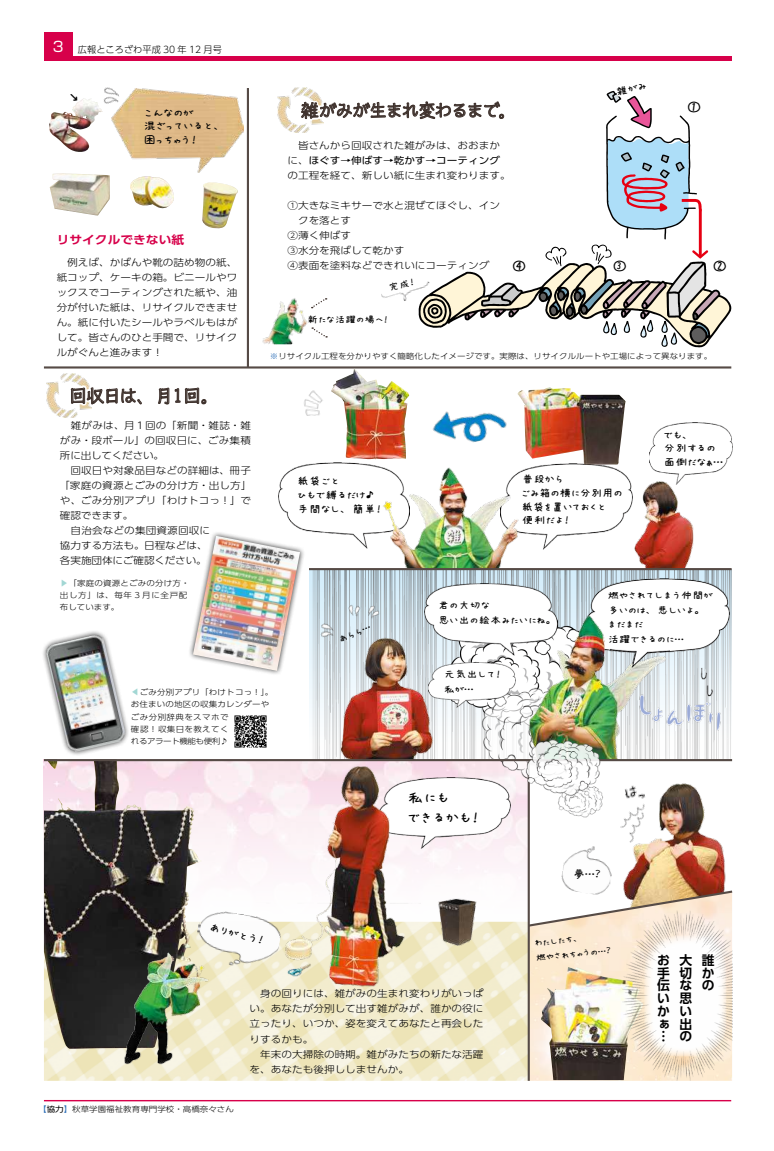
<style>
.page{position:relative;width:774px;height:1151px;background:#fff}
.page>*{position:absolute;margin:0;border:0;box-sizing:border-box;transform-origin:0 0}
.t1{font:18.4px "Talking Std";letter-spacing:-.1em;color:#3f322d}
.t2{font:14.7px/20px "AP Japanesefont";color:#000;scale:1.11 1}
.t3{font:14.2px "Shin Go Pro";color:#fff}
.t4{font:13.4px "AP Japanesefont";color:#000;scale:1.11 1}
.t5{font:700 12.8px/12.8px "UD Shin Go Pro De";color:#000;text-align:justify}
.t6{font:11.5px/13.5px "AP Japanesefont";color:#000;scale:1.11 1}
.t7{font:700 11.5px "UD Shin Go Pro De";color:#d7004a;scale:1.11 1}
.t8{font:10.8px/13.8px "AP Japanesefont";color:#000;scale:1.11 1}
.t9{font:10.8px/13.8px "AP Japanesefont";letter-spacing:-.055em;color:#000;scale:1.11 1}
.t10{font:10.2px/14.9px "AP Japanesefont";color:#000;scale:1.11 1}
.t11{font:300 9.6px/15px "UD Shin Go Pro";color:#000;scale:1.11 1}
.t12{font:9.6px "AP Japanesefont";color:#000;scale:1.11 1}
.t13{font:300 9.2px "UD Shin Go Pro";color:#000}
.t14{font:8.9px "AP Japanesefont";color:#000;scale:1.11 1}
.t15{font:300 7.7px/12.4px "UD Shin Go Pro";letter-spacing:.02em;color:#000;scale:1.11 1}
.t16{font:300 7.7px "UD Shin Go Pro";color:#000;scale:1.11 1}
.t17{font:300 7.7px "UD Shin Go Pro";color:#a2d7d4;scale:1.11 1}
.s1{color:#a2d7d4}
.s2{font-weight:400}
.s3{font-size:13.4px}
.s4{color:#3071b9}
.s5{font-weight:400;color:#3071b9}
</style>
<div class="page">
<hr style="left:44px;top:1100px;width:687px;height:1px;background:#d7004a">
<div style="left:44px;top:33px;width:28px;height:28px;background:#d7004a"></div>
<div style="left:49px;top:56px;width:682px;height:5px;background:#d7004a"></div>
<img style="left:623px;top:783px;width:103px;height:106px">
<img style="left:44px;top:761px;width:484px;height:320px">
<img style="left:561px;top:846px;width:51px;height:43px">
<img style="left:511px;top:570px;width:220px;height:189px">
<img style="left:311px;top:570px;width:196px;height:189px">
<img style="left:541px;top:967px;width:82px;height:113px">
<img style="left:623px;top:928px;width:109px;height:153px">
<img style="left:454px;top:592px;width:131px;height:148px">
<img style="left:476px;top:761px;width:132px;height:28px">
<hr style="left:247px;top:88px;width:2px;height:279px;background:#564b46">
<hr style="left:528px;top:761px;width:2px;height:320px;background:#564b46">
<hr style="left:44px;top:366px;width:687px;height:3px;background:#564b46">
<img style="left:649px;top:422px;width:83px;height:51px">
<img style="left:585px;top:578px;width:145px;height:90px">
<img style="left:520px;top:465px;width:102px;height:84px">
<img style="left:278px;top:462px;width:102px;height:86px">
<img style="left:420px;top:777px;width:90px;height:71px">
<img style="left:615px;top:472px;width:97px;height:96px">
<img style="left:476px;top:614px;width:195px;height:145px">
<img style="left:320px;top:621px;width:134px;height:138px">
<img style="left:257px;top:761px;width:163px;height:236px">
<img style="left:380px;top:466px;width:140px;height:102px">
<img style="left:44px;top:761px;width:158px;height:288px">
<img style="left:108px;top:941px;width:118px;height:128px">
<img style="left:558px;top:776px;width:47px;height:42px">
<img style="left:424px;top:583px;width:133px;height:72px">
<img style="left:428px;top:662px;width:88px;height:46px">
<img style="left:517px;top:387px;width:109px;height:78px">
<img style="left:331px;top:369px;width:78px;height:90px">
<img style="left:426px;top:870px;width:63px;height:86px">
<img style="left:432px;top:411px;width:75px;height:32px">
<img style="left:278px;top:88px;width:23px;height:45px">
<img style="left:46px;top:373px;width:46px;height:45px">
<div style="left:69px;top:385px;width:139px;height:21px;background:#fff"></div>
<svg style="left:71px;top:377px;width:71px;height:27px"></svg>
<svg style="left:158px;top:387px;width:11px;height:17px"></svg>
<svg style="left:175px;top:387px;width:32px;height:17px"></svg>
<img style="left:111px;top:88px;width:132px;height:84px">
<img style="left:202px;top:182px;width:36px;height:47px">
<div style="left:41px;top:630px;width:89px;height:126px;background:#000;opacity:.75"></div>
<img style="left:45px;top:633px;width:82px;height:120px">
<img style="left:234px;top:715px;width:33px;height:33px">
<hr style="left:309px;top:568px;width:423px;height:2px;background:#564b46">
<div style="left:188px;top:531px;width:117px;height:145px;background:#000;opacity:.75"></div>
<img style="left:193px;top:536px;width:107px;height:135px">
<hr style="left:44px;top:759px;width:688px;height:2px;background:#564b46">
<img style="left:524px;top:727px;width:79px;height:74px">
<svg style="left:526px;top:889px;width:207px;height:39px"></svg>
<img style="left:49px;top:98px;width:42px;height:54px">
<img style="left:94px;top:87px;width:30px;height:25px">
<img style="left:130px;top:176px;width:44px;height:33px">
<img style="left:50px;top:173px;width:60px;height:43px">
<img style="left:695px;top:666px;width:25px;height:5px">
<img style="left:639px;top:671px;width:82px;height:83px">
<img style="left:610px;top:649px;width:59px;height:19px">
<img style="left:620px;top:798px;width:38px;height:47px">
<img style="left:624px;top:783px;width:22px;height:21px">
<img style="left:304px;top:390px;width:19px;height:26px">
<img style="left:193px;top:908px;width:90px;height:64px">
<img style="left:314px;top:621px;width:23px;height:23px">
<img style="left:346px;top:600px;width:20px;height:19px">
<img style="left:367px;top:605px;width:15px;height:16px">
<img style="left:262px;top:298px;width:39px;height:47px">
<svg style="left:69px;top:98px;width:10px;height:4px"></svg>
<svg style="left:607px;top:947px;width:4px;height:6px"></svg>
<svg style="left:301px;top:87px;width:430px;height:261px"></svg>
<h3 class="t3" style="left:53px;top:35px;width:12px">3</h3>
<p class="t13" style="left:78px;top:42px;width:146px">広報ところざわ平成 30 年 12 月号</p>
<p class="t6" style="left:143px;top:106px;width:71px">こんなのが<br>混ざっていると、困っちゃう!</p>
<p class="t7" style="left:57px;top:230px;width:116px">リサイクルできない紙</p>
<p class="t11" style="left:57px;top:254px;width:164px;text-align:justify">　例えば、かばんや靴の詰め物の紙、紙コップ、ケーキの箱。ビニールやワックスでコーティングされた紙や、油分が付いた紙は、リサイクルできません。紙に付いたシールやラベルもはがして。皆さんのひと手間で、リサイクルがぐんと進みます!</p>
<h1 class="t1" style="left:69px;top:382px;width:106px">回収日は、月</h1>
<h1 class="t1" style="left:183px;top:382px;width:38px">回。</h1>
<h1 class="t1" style="left:169px;top:382px;width:20px">１</h1>
<p class="t11" style="left:59px;top:417px;width:175px">　雑がみは、月１回の「新聞・雑誌・雑がみ・段ボール」の回収日に、ごみ集積所に出してください。<br>　回収日や対象品目などの詳細は、冊子「家庭の資源とごみの分け方・出し方「や、ごみ分別アプリ「わけトコっ！」で確認できます。<br>　自治会などの集団資源回収に<br>協力する方法も。日程などは、<br>各実施団体にご確認ください。</p>
<p class="t15" style="left:60px;top:576px;width:118px"><span class="s1">▶</span>「家庭の資源とごみの分け方・出し方」は、毎年 3 月に全戸配布しています。</p>
<h1 class="t1" style="left:301px;top:96px;width:218px">雑がみが生まれ変わるまで。</h1>
<p class="t11" style="left:287px;top:137px;width:203px">　皆さんから回収された雑がみは、おおまかに、<span class="s2">ほぐす→伸ばす→乾かす→コーティング</span>の工程を経て、新しい紙に生まれ変わります。</p>
<p class="t11" style="left:287px;top:197px;width:193px">①大きなミキサーで水と混ぜてほぐし、イン</p>
<p class="t11" style="left:298px;top:213px;width:49px">クを落とす</p>
<p class="t11" style="left:287px;top:228px;width:59px">②薄く伸ばす</p>
<p class="t11" style="left:287px;top:243px;width:107px">③水分を飛ばして乾かす</p>
<p class="t11" style="left:287px;top:258px;width:183px">④表面を塗料などできれいにコーティング</p>
<h3 class="t4" style="left:512px;top:260px;width:15px">◯4</h3>
<p class="t12" style="left:308px;top:314px;width:74px">新たな活躍の場へ!</p>
<p class="t6" style="left:612px;top:260px;width:15px">3<span class="s3">◯</span></p>
<h3 class="t4" style="left:687px;top:101px;width:15px">◯1</h3>
<h3 class="t4" style="left:712px;top:260px;width:15px">◯2</h3>
<p class="t16" style="left:270px;top:350px;width:400px"><span class="s4">※</span>リサイクル工程を分かりやすく簡略化したイメージです。実際は、リサイクルルートや工場によって異なります。</p>
<p class="t8" style="left:297px;top:474px;width:40px">紙袋ごと</p>
<p class="t8" style="left:297px;top:488px;width:71px">ひもで縛るだけ♪</p>
<p class="t8" style="left:352px;top:502px;width:29px">簡単!</p>
<p class="t8" style="left:297px;top:502px;width:47px">手間なし、</p>
<p class="t12" style="left:338px;top:635px;width:34px;rotate:-22deg">あらら...</p>
<p class="t9" style="left:521px;top:472px;width:93px">普段から<br>ごみ箱の横に分別用の紙袋を置いておくと<br>便利だよ!</p>
<p class="t8" style="left:663px;top:428px;width:55px">でも、<br>分別するの面倒だなぁ...</p>
<p class="t10" style="left:438px;top:597px;width:103px">君の大切な<br>思い出の絵本みたいにね。</p>
<p class="t10" style="left:657px;top:587px;width:52px;text-indent:-49px">燃やされてしまう仲間が悲しいよ。</p>
<p class="t10" style="left:608px;top:602px;width:70px">多いのは、<br>まだまだ<br>活躍できるのに...</p>
<p class="t15" style="left:131px;top:685px;width:130px;text-indent:9px">ごみ分別アプリ「わけトコっ! 。「お住まいの地区の収集カレンダーやごみ分別辞典をスマホで<br>確認！収集日を教えてく<br>れるアラート機能も便利♪</p>
<p class="t17" style="left:139px;top:698px;width:9px;rotate:-180deg">▶</p>
<p class="t6" style="left:212px;top:921px;width:58px;rotate:14deg">ありがとう!</p>
<p class="t10" style="left:444px;top:667px;width:53px">元気出して!私が...</p>
<h2 class="t2" style="left:407px;top:788px;width:67px">私にも<br>できるかも!</h2>
<p class="t16" style="left:38px;top:1102px;width:178px"><span class="s5">【</span><span class="s2">協力</span><span class="s5">】</span>秋草学園福祉教育専門学校・高橋奈々さん</p>
<p class="t11" style="left:250px;top:986px;width:212px">　身の回りには、雑がみの生まれ変わりがいっぱい。あなたが分別して出す雑がみが、誰かの役に立ったり、いつか、姿を変えてあなたと再会したりするかも。<br>　年末の大掃除の時期。雑がみたちの新たな活躍を、あなたも後押ししませんか。</p>
<p class="t8" style="left:573px;top:867px;width:27px">夢...?</p>
<p class="t14" style="left:534px;top:939px;width:42px;rotate:-6deg">わたしたち、</p>
<p class="t14" style="left:536px;top:954px;width:67px;rotate:-6deg">燃やされちゃうの...</p>
<h3 class="t5" style="left:657px;top:953px;width:14px">お手伝いかぁ</h3>
<h3 class="t5" style="left:679px;top:953px;width:14px">大切な思い出の</h3>
<h3 class="t5" style="left:702px;top:953px;width:14px">誰かの</h3>
<h3 class="t5" style="left:657px;top:1030px;width:9px">...</h3>
</div>
